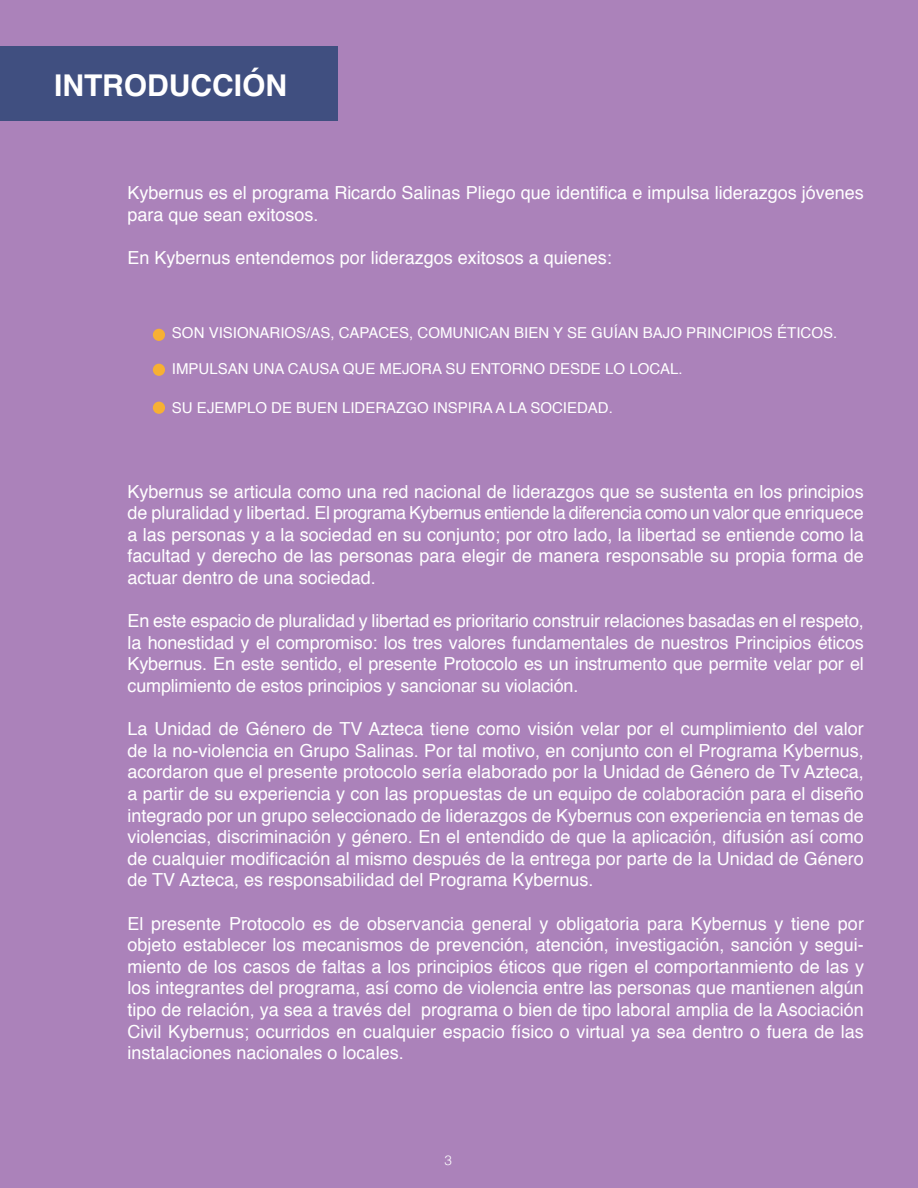
<style>
.page{position:relative;width:918px;height:1188px;background:#ab82ba}
.page>*{position:absolute;margin:0;border:0;box-sizing:border-box;transform-origin:0 0}
.t1{font:700 30px "Helvetica";color:#fff}
.t2{font:18px/21.6px "Helvetica";color:#fff;text-align:justify}
.t3{font:15px "Helvetica";color:#fff}
.t4{font:300 13.5px "Helvetica";color:#fff}
</style>
<div class="page">
<div style="left:0;top:46px;width:337px;height:75px;background:#404f80"></div>
<div style="left:153px;top:329px;width:12px;height:12px;background:#f7b033;border-radius:50%"></div>
<div style="left:153px;top:364px;width:12px;height:12px;background:#f7b033;border-radius:50%"></div>
<div style="left:153px;top:402px;width:12px;height:12px;background:#f7b033;border-radius:50%"></div>
<h1 class="t1" style="left:54px;top:61px;width:235px">INTRODUCCIÓN</h1>
<p class="t2" style="left:128px;top:182px;width:738px">Kybernus es el programa Ricardo Salinas Pliego que identifica e impulsa liderazgos jóvenes para que sean exitosos.</p>
<p class="t2" style="left:128px;top:247px;width:486px">En Kybernus entendemos por liderazgos exitosos a quienes:</p>
<p class="t3" style="left:172px;top:321px;width:667px">SON VISIONARIOS/AS, CAPACES, COMUNICAN BIEN Y SE GUÍAN BAJO PRINCIPIOS ÉTICOS.</p>
<p class="t3" style="left:172px;top:357px;width:512px">IMPULSAN UNA CAUSA QUE MEJORA SU ENTORNO DESDE LO LOCAL.</p>
<p class="t3" style="left:172px;top:397px;width:442px">SU EJEMPLO DE BUEN LIDERAZGO INSPIRA A LA SOCIEDAD.</p>
<p class="t2" style="left:128px;top:481px;width:738px">Kybernus se articula como una red nacional de liderazgos que se sustenta en los principios de pluralidad y libertad. El programa Kybernus entiende la diferencia como un valor que enriquece a las personas y a la sociedad en su conjunto; por otro lado, la libertad se entiende como la facultad y derecho de las personas para elegir de manera responsable su propia forma de actuar dentro de una sociedad.</p>
<p class="t2" style="left:128px;top:611px;width:738px">En este espacio de pluralidad y libertad es prioritario construir relaciones basadas en el respeto, la honestidad y el compromiso: los tres valores fundamentales de nuestros Principios éticos Kybernus. En este sentido, el presente Protocolo es un instrumento que permite velar por el cumplimiento de estos principios y sancionar su violación.</p>
<p class="t2" style="left:128px;top:719px;width:738px">La Unidad de Género de TV Azteca tiene como visión velar por el cumplimiento del valor de la no-violencia en Grupo Salinas. Por tal motivo, en conjunto con el Programa Kybernus, acordaron que el presente protocolo sería elaborado por la Unidad de Género de Tv Azteca, a partir de su experiencia y con las propuestas de un equipo de colaboración para el diseño integrado por un grupo seleccionado de liderazgos de Kybernus con experiencia en temas de violencias, discriminación y género. En el entendido de que la aplicación, difusión así como de cualquier modificación al mismo después de la entrega por parte de la Unidad de Género de TV Azteca, es responsabilidad del Programa Kybernus.</p>
<p class="t2" style="left:128px;top:913px;width:738px">El presente Protocolo es de observancia general y obligatoria para Kybernus y tiene por objeto establecer los mecanismos de prevención, atención, investigación, sanción y segui&shy;miento de los casos de faltas a los principios éticos que rigen el comportanmiento de las y los integrantes del programa, así como de violencia entre las personas que mantienen algún tipo de relación, ya sea a través del programa o bien de tipo laboral amplia de la Asociación Civil Kybernus; ocurridos en cualquier espacio físico o virtual ya sea dentro o fuera de las instalaciones nacionales o locales.</p>
<p class="t4" style="left:444px;top:1149px;width:9px">3</p>
</div>
